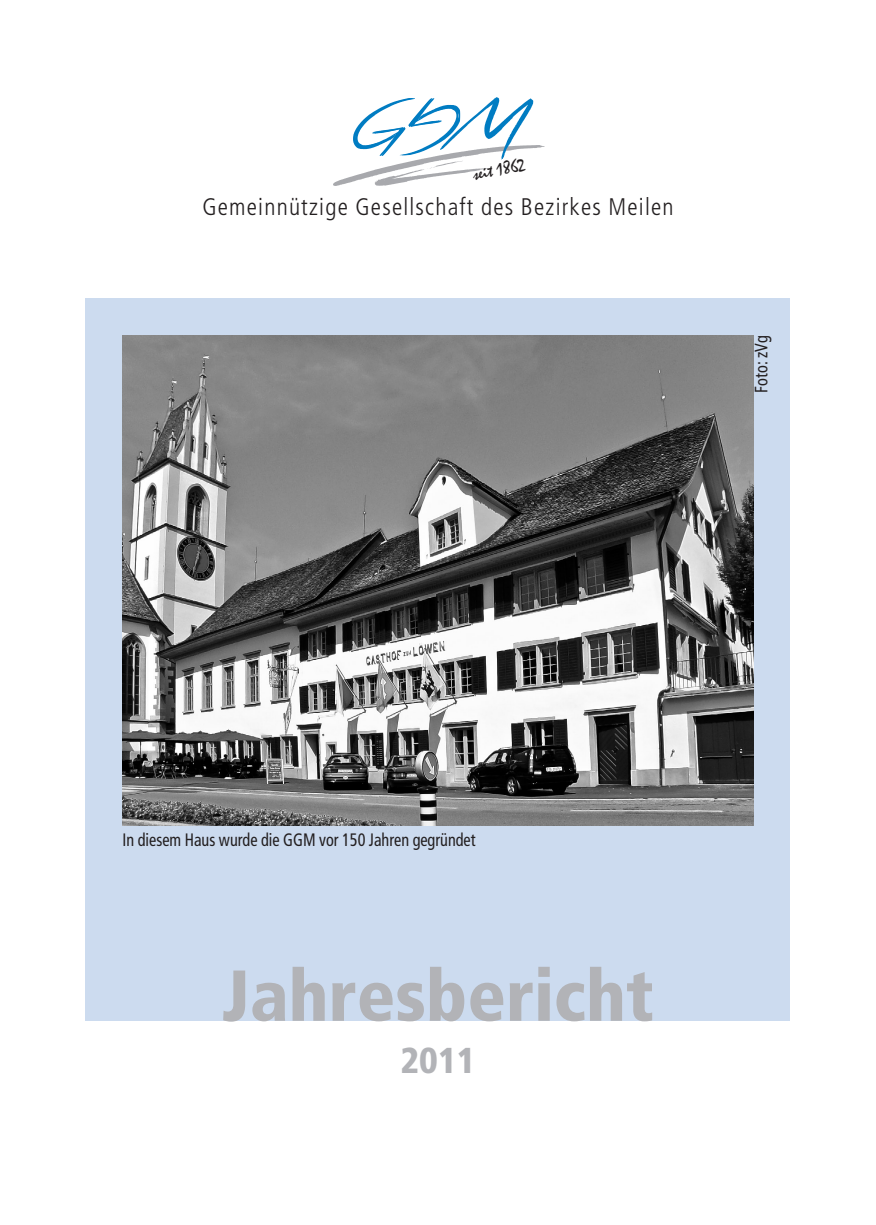
<style>
.page{position:relative;width:876px;height:1225px;background:#fff}
.page>*{position:absolute;margin:0;border:0;box-sizing:border-box;transform-origin:0 0}
.t1{font:900 condensed 72px "Frutiger";color:#b2b3b7}
.t2{font:900 condensed 36px "Frutiger";color:#b2b3b7}
.t3{font:300 condensed 24px "Frutiger";letter-spacing:.05em;color:#231f20}
.t4{font:condensed 18px "Frutiger";color:#231f20;scale:.9 1}
.t5{font:18px "Mistral";color:#231f20}
</style>
<div class="page">
<div style="left:86px;top:298px;width:704px;height:722px;background:#ccdbef"></div>
<img style="left:123px;top:336px;width:630px;height:489px">
<img style="left:334px;top:145px;width:211px;height:41px">
<img style="left:440px;top:97px;width:93px;height:63px">
<img style="left:354px;top:129px;width:2px;height:26px">
<img style="left:356px;top:107px;width:25px;height:48px">
<img style="left:458px;top:98px;width:2px;height:57px">
<img style="left:433px;top:98px;width:25px;height:57px">
<svg style="left:381px;top:98px;width:52px;height:61px"></svg>
<p class="t5" style="left:471px;top:165px;width:55px;rotate:-12deg">seit 1862</p>
<h3 class="t3" style="left:202px;top:193px;width:473px">Gemeinnützige Gesellschaft des Bezirkes Meilen</h3>
<p class="t4" style="left:751px;top:392px;width:65px;rotate:-90deg">Foto: zVg</p>
<p class="t4" style="left:123px;top:829px;width:394px">In diesem Haus wurde die GGM vor 150 Jahren gegründet</p>
<h1 class="t1" style="left:222px;top:952px;width:434px">Jahresbericht</h1>
<h2 class="t2" style="left:401px;top:1038px;width:76px">2011</h2>
</div>
